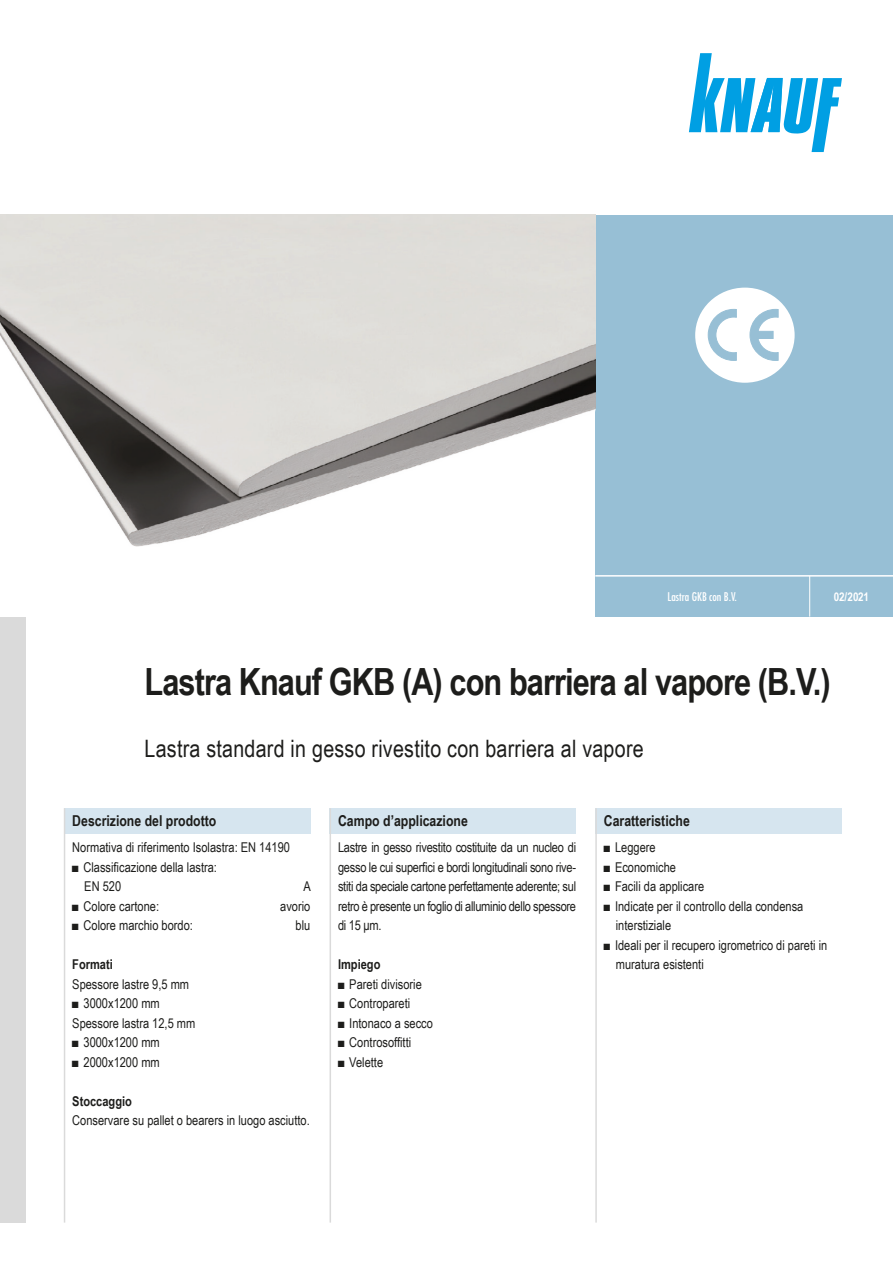
<style>
.page{position:relative;width:893px;height:1263px;background:#fff}
.page>*{position:absolute;margin:0;border:0;box-sizing:border-box;transform-origin:0 0}
.t1{font:700 37.5px "Arial Narrow";letter-spacing:-.025em;color:#1d1d1b}
.t2{font:24px "Arial Narrow";letter-spacing:.01em;color:#1d1d1b}
.t3{font:700 15px "Arial Narrow";color:#1d1d1b}
.t4{font:13.5px/19.5px "Arial Narrow";color:#1d1d1b;text-align:justify}
.t5{font:700 13.5px "Arial Narrow";color:#1d1d1b}
.t6{font:700 12px "Arial Narrow";color:#fff}
.t7{font:condensed 11.7px "Futura Std";color:#fff}
</style>
<div class="page">
<div style="left:0;top:617px;width:26px;height:605px;background:#dadada"></div>
<svg style="left:689px;top:53px;width:153px;height:99px"></svg>
<div style="left:595px;top:215px;width:298px;height:402px;background:#97bfd5"></div>
<hr style="left:595px;top:575px;width:298px;height:2px;background:#fff">
<hr style="left:809px;top:576px;width:1px;height:41px;background:#fff">
<div style="left:595px;top:808px;width:247px;height:26px;background:#d6e5ef"></div>
<hr style="left:595px;top:808px;width:2px;height:414px;background:#dadada">
<img style="left:0;top:215px;width:595px;height:332px">
<div style="left:330px;top:808px;width:246px;height:26px;background:#d6e5ef"></div>
<hr style="left:330px;top:808px;width:1px;height:414px;background:#dadada">
<div style="left:64px;top:808px;width:246px;height:26px;background:#d6e5ef"></div>
<hr style="left:64px;top:808px;width:1px;height:414px;background:#dadada">
<div style="left:695px;top:288px;width:100px;height:95px;background:#fff;border-radius:50%"></div>
<svg style="left:708px;top:309px;width:29px;height:52px"></svg>
<svg style="left:750px;top:309px;width:28px;height:52px"></svg>
<p class="t7" style="left:667px;top:589px;width:71px">Lastra GKB con B.V.</p>
<p class="t6" style="left:834px;top:587px;width:37px">02/2021</p>
<p class="t1" style="left:145px;top:654px;width:688px">Lastra Knauf GKB (A) con barriera al vapore (B.V.)</p>
<p class="t2" style="left:145px;top:731px;width:501px">Lastra standard in gesso rivestito con barriera al vapore</p>
<p class="t3" style="left:72px;top:810px;width:146px">Descrizione del prodotto</p>
<p class="t4" style="left:72px;top:837px;width:219px">Normativa di riferimento Isolastra: EN 14190</p>
<p class="t4" style="left:72px;top:856px;width:146px">■ Classificazione della lastra:</p>
<p class="t4" style="left:84px;top:876px;width:38px">EN 520</p>
<p class="t4" style="left:304px;top:876px;width:9px">A</p>
<p class="t4" style="left:72px;top:895px;width:88px">■ Colore cartone:</p>
<p class="t4" style="left:280px;top:895px;width:32px">avorio</p>
<p class="t4" style="left:72px;top:915px;width:122px">■ Colore marchio bordo:</p>
<p class="t4" style="left:296px;top:915px;width:16px">blu</p>
<p class="t5" style="left:72px;top:954px;width:42px">Formati</p>
<p class="t4" style="left:72px;top:973px;width:118px">Spessore lastre 9,5 mm</p>
<p class="t4" style="left:72px;top:993px;width:89px">■ 3000x1200 mm</p>
<p class="t4" style="left:72px;top:1012px;width:125px">Spessore lastra 12,5 mm</p>
<p class="t4" style="left:72px;top:1032px;width:89px">■ 3000x1200 mm</p>
<p class="t4" style="left:72px;top:1051px;width:89px">■ 2000x1200 mm</p>
<p class="t5" style="left:72px;top:1090px;width:61px">Stoccaggio</p>
<p class="t4" style="left:72px;top:1110px;width:239px">Conservare su pallet o bearers in luogo asciutto.</p>
<p class="t3" style="left:338px;top:810px;width:131px">Campo d’applicazione</p>
<p class="t4" style="left:338px;top:837px;width:240px">Lastre in gesso rivestito costituite da un nucleo di gesso le cui superfici e bordi longitudinali sono rive&shy;stiti da speciale cartone perfettamente aderente; sul retro è presente un foglio di alluminio dello spessore di 15 μm.</p>
<p class="t5" style="left:338px;top:954px;width:44px">Impiego</p>
<p class="t4" style="left:338px;top:973px;width:85px">■ Pareti divisorie</p>
<p class="t4" style="left:338px;top:993px;width:74px">■ Contropareti</p>
<p class="t4" style="left:338px;top:1012px;width:96px">■ Intonaco a secco</p>
<p class="t4" style="left:338px;top:1032px;width:75px">■ Controsoffitti</p>
<p class="t4" style="left:338px;top:1051px;width:47px">■ Velette</p>
<p class="t3" style="left:604px;top:810px;width:88px">Caratteristiche</p>
<p class="t4" style="left:604px;top:837px;width:53px">■ Leggere</p>
<p class="t4" style="left:604px;top:856px;width:74px">■ Economiche</p>
<p class="t4" style="left:604px;top:876px;width:102px">■ Facili da applicare</p>
<p class="t4" style="left:604px;top:895px;width:201px">■ Indicate per il controllo della condensa</p>
<p class="t4" style="left:616px;top:915px;width:57px">interstiziale</p>
<p class="t4" style="left:604px;top:934px;width:225px">■ Ideali per il recupero igrometrico di pareti in</p>
<p class="t4" style="left:616px;top:954px;width:89px">muratura esistenti</p>
</div>
